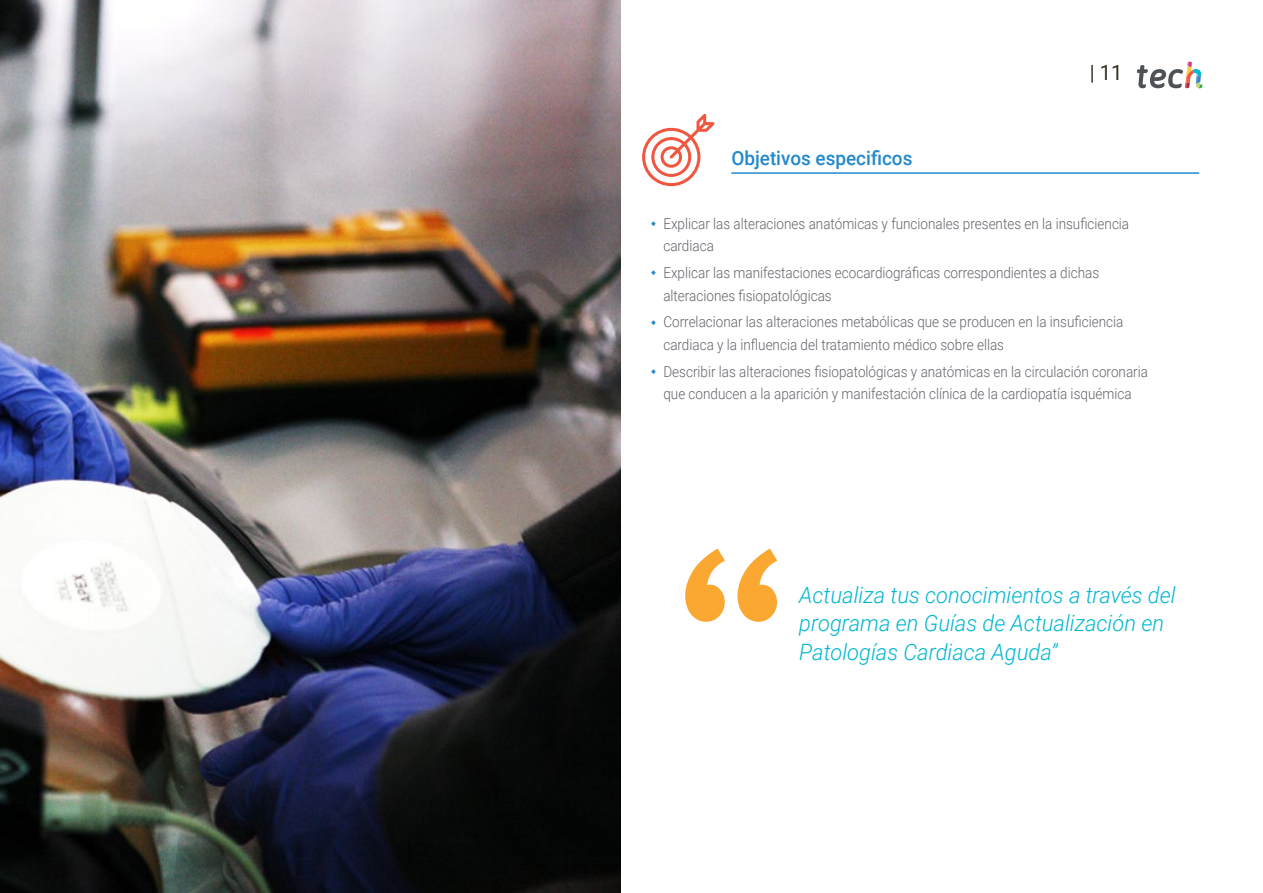
<style>
.page{position:relative;width:1263px;height:893px;background:#fff}
.page>*{position:absolute;margin:0;border:0;box-sizing:border-box;transform-origin:0 0}
.t1{font:italic 300 22.5px/28.5px "Roboto";color:#00b7d1}
.t2{font:21px "Roboto";color:#312e20}
.t3{font:500 19.5px "Roboto";color:#2289ca}
.t4{font:300 15px/22.5px "Roboto";color:#61646a;scale:.9 1}
</style>
<div class="page">
<img style="left:0;top:0;width:621px;height:893px">
<svg style="left:642px;top:114px;width:72px;height:72px"></svg>
<hr style="left:731px;top:173px;width:468px;height:1px;background:#2289ca">
<svg style="left:1137px;top:62px;width:65px;height:27px"></svg>
<svg style="left:685px;top:549px;width:92px;height:73px"></svg>
<h3 class="t3" style="left:731px;top:144px;width:183px">Objetivos especificos</h3>
<h2 class="t2" style="left:1090px;top:57px;width:34px">| 11</h2>
<p class="t4" style="left:663px;top:212px;width:519px">Explicar las alteraciones anatómicas y funcionales presentes en la insuficiencia cardiaca</p>
<p class="t4" style="left:663px;top:261px;width:486px">Explicar las manifestaciones ecocardiográficas correspondientes a dichas alteraciones fisiopatológicas</p>
<p class="t4" style="left:663px;top:310px;width:513px">Correlacionar las alteraciones metabólicas que se producen en la insuficiencia cardiaca y la influencia del tratamiento médico sobre ellas</p>
<p class="t4" style="left:663px;top:360px;width:540px">Describir las alteraciones fisiopatológicas y anatómicas en la circulación coronaria que conducen a la aparición y manifestación clínica de la cardiopatía isquémica</p>
<h1 class="t1" style="left:799px;top:580px;width:378px">Actualiza tus conocimientos a través del programa en Guías de Actualización en<br>Patologías Cardiaca Aguda”</h1>
</div>
